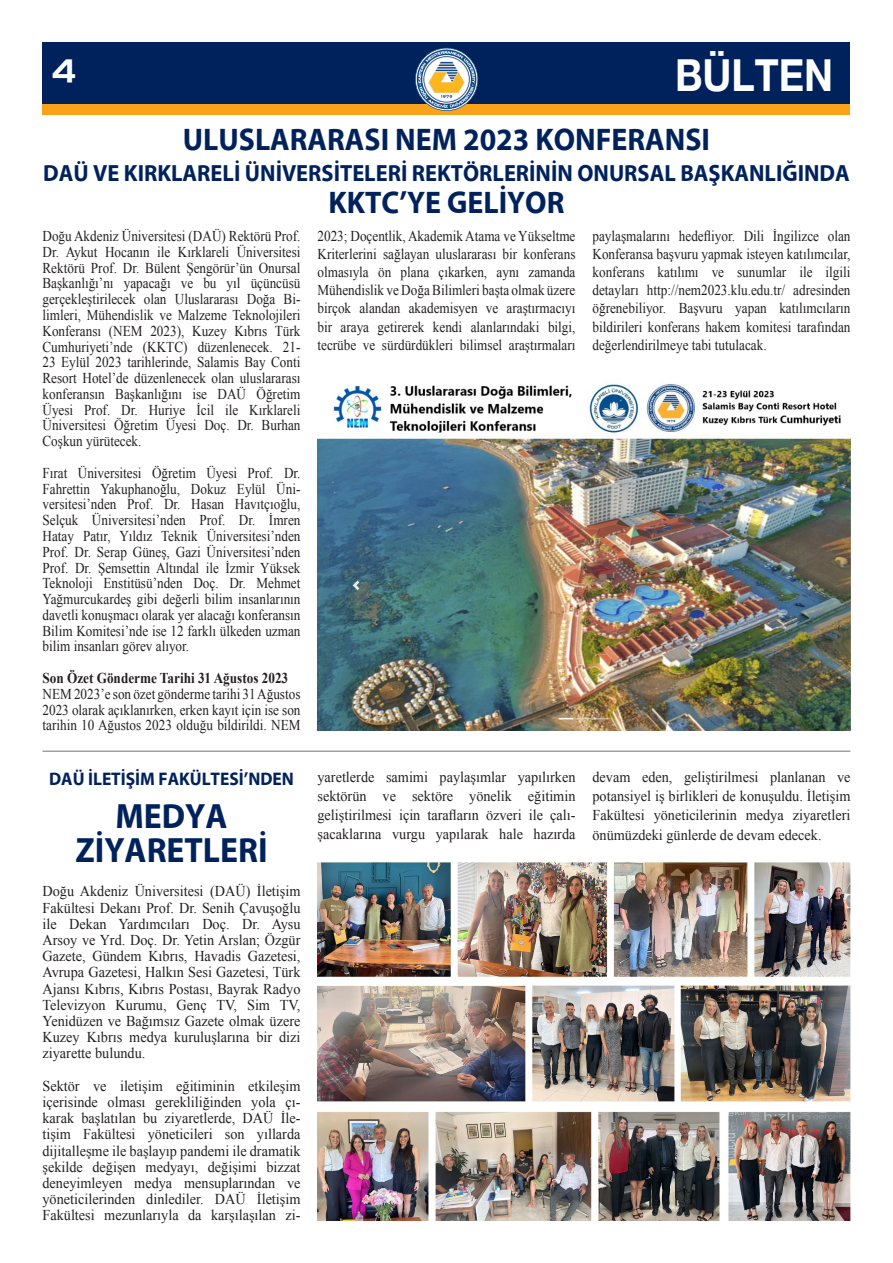
<style>
.page{position:relative;width:893px;height:1263px;background:#fff}
.page>*{position:absolute;margin:0;border:0;box-sizing:border-box;transform-origin:0 0}
.t1{font:700 44.1px "Helvetica Neue EMU";color:#fff;scale:.89 1}
.t2{font:700 35.4px/34px "Myriad EMU";color:#00225c;text-align:center;scale:.95 1}
.t3{font:700 31.5px "Myriad EMU";color:#00225c;scale:.95 1}
.t4{font:31.5px "Handel EMU";color:#fff}
.t5{font:700 23.55px "Myriad EMU";color:#00225c;scale:.95 1}
.t6{font:700 18.3px "Myriad EMU";color:#00225c;scale:.95 1}
.t7{font:15px/15.8px "Times New Roman";color:#231f20;text-align:justify;scale:.88 1}
.t8{font:15px/16.2px "Times New Roman";color:#231f20;text-align:justify;scale:.95 1}
.t9{font:700 15px "Times New Roman";color:#231f20;scale:.88 1}
</style>
<div class="page">
<div style="left:43px;top:43px;width:807px;height:72px;background:#f9a31b"></div>
<div style="left:43px;top:43px;width:807px;height:61px;background:#00225c"></div>
<svg style="left:415px;top:48px;width:63px;height:63px"></svg>
<hr style="left:43px;top:750px;width:807px;height:2px;background:#939598">
<img style="left:317px;top:862px;width:533px;height:358px">
<img style="left:318px;top:384px;width:532px;height:346px">
<p class="t4" style="left:52px;top:52px;width:26px">4</p>
<p class="t1" style="left:675px;top:48px;width:179px">BÜLTEN</p>
<p class="t3" style="left:183px;top:122px;width:556px">ULUSLARARASI NEM 2023 KONFERANSI</p>
<p class="t5" style="left:43px;top:161px;width:851px">DAÜ VE KIRKLARELİ ÜNİVERSİTELERİ REKTÖRLERİNİN ONURSAL BAŞKANLIĞINDA</p>
<p class="t3" style="left:329px;top:185px;width:250px">KKTC’YE GELİYOR</p>
<p class="t7" style="left:43px;top:228px;width:295px">Doğu Akdeniz Üniversitesi (DAÜ) Rektörü Prof.<br>Dr. Aykut Hocanın ile Kırklareli Üniversitesi Rektörü Prof. Dr. Bülent Şengörür’ün Onursal Başkanlığı’nı yapacağı ve bu yıl üçüncüsü gerçekleştirilecek olan Uluslararası Doğa Bi&shy;limleri, Mühendislik ve Malzeme Teknolojileri Konferansı (NEM 2023), Kuzey Kıbrıs Türk Cumhuriyeti’nde (KKTC) düzenlenecek. 21- 23 Eylül 2023 tarihlerinde, Salamis Bay Conti Resort Hotel’de düzenlenecek olan uluslararası konferansın Başkanlığını ise DAÜ Öğretim Üyesi Prof. Dr. Huriye İcil ile Kırklareli Üniversitesi Öğretim Üyesi Doç. Dr. Burhan Coşkun yürütecek.</p>
<p class="t7" style="left:43px;top:465px;width:295px">Fırat Üniversitesi Öğretim Üyesi Prof. Dr.<br>Fahrettin Yakuphanoğlu, Dokuz Eylül Üni&shy;versitesi’nden Prof. Dr. Hasan Havıtçıoğlu, Selçuk Üniversitesi’nden Prof. Dr. İmren Hatay Patır, Yıldız Teknik Üniversitesi’nden Prof. Dr. Serap Güneş, Gazi Üniversitesi’nden Prof. Dr. Şemsettin Altındal ile İzmir Yüksek Teknoloji Enstitüsü’nden Doç. Dr. Mehmet Yağmurcukardeş gibi değerli bilim insanlarının davetli konuşmacı olarak yer alacağı konferansın Bilim Komitesi’nde ise 12 farklı ülkeden uzman bilim insanları görev alıyor.</p>
<p class="t9" style="left:43px;top:668px;width:281px">Son Özet Gönderme Tarihi 31 Ağustos 2023</p>
<p class="t7" style="left:43px;top:686px;width:295px">NEM 2023’e son özet gönderme tarihi 31 Ağustos 2023 olarak açıklanırken, erken kayıt için ise son tarihin 10 Ağustos 2023 olduğu bildirildi. NEM</p>
<p class="t6" style="left:49px;top:769px;width:259px">DAÜ İLETİŞİM FAKÜLTESİ’NDEN</p>
<p class="t2" style="left:75px;top:800px;width:204px">MEDYA<br>ZİYARETLERİ</p>
<p class="t8" style="left:43px;top:883px;width:273px">Doğu Akdeniz Üniversitesi (DAÜ) İletişim Fakültesi Dekanı Prof. Dr. Senih Çavuşoğlu ile Dekan Yardımcıları Doç. Dr. Aysu Arsoy ve Yrd. Doç. Dr. Yetin Arslan; Özgür Gazete, Gündem Kıbrıs, Havadis Gazetesi, Avrupa Gazetesi, Halkın Sesi Gazetesi, Türk Ajansı Kıbrıs, Kıbrıs Postası, Bayrak Radyo Televizyon Kurumu, Genç TV, Sim TV, Yenidüzen ve Bağımsız Gazete olmak üzere Kuzey Kıbrıs medya kuruluşlarına bir dizi ziyarette bulundu.</p>
<p class="t8" style="left:43px;top:1077px;width:273px">Sektör ve iletişim eğitiminin etkileşim içerisinde olması gerekliliğinden yola çı&shy;karak başlatılan bu ziyaretlerde, DAÜ İle&shy;tişim Fakültesi yöneticileri son yıllarda dijitalleşme ile başlayıp pandemi ile dramatik şekilde değişen medyayı, değişimi bizzat deneyimleyen medya mensuplarından ve yöneticilerinden dinlediler. DAÜ İletişim Fakültesi mezunlarıyla da karşılaşılan zi-</p>
<p class="t7" style="left:317px;top:227px;width:295px;line-height:18.1px">2023; Doçentlik, Akademik Atama ve Yükseltme Kriterlerini sağlayan uluslararası bir konferans olmasıyla ön plana çıkarken, aynı zamanda Mühendislik ve Doğa Bilimleri başta olmak üzere birçok alandan akademisyen ve araştırmacıyı bir araya getirerek kendi alanlarındaki bilgi, tecrübe ve sürdürdükleri bilimsel araştırmaları</p>
<p class="t7" style="left:592px;top:227px;width:295px;line-height:18.1px">paylaşmalarını hedefliyor. Dili İngilizce olan Konferansa başvuru yapmak isteyen katılımcılar, konferans katılımı ve sunumlar ile ilgili detayları http://nem2023.klu.edu.tr/ adresinden öğrenebiliyor. Başvuru yapan katılımcıların bildirileri konferans hakem komitesi tarafından değerlendirilmeye tabi tutulacak.</p>
<p class="t8" style="left:317px;top:767px;width:273px;line-height:19px">yaretlerde samimi paylaşımlar yapılırken sektörün ve sektöre yönelik eğitimin geliştirilmesi için tarafların özveri ile çalı&shy;şacaklarına vurgu yapılarak hale hazırda</p>
<p class="t8" style="left:592px;top:767px;width:273px;line-height:19px">devam eden, geliştirilmesi planlanan ve potansiyel iş birlikleri de konuşuldu. İletişim Fakültesi yöneticilerinin medya ziyaretleri önümüzdeki günlerde de devam edecek.</p>
</div>
